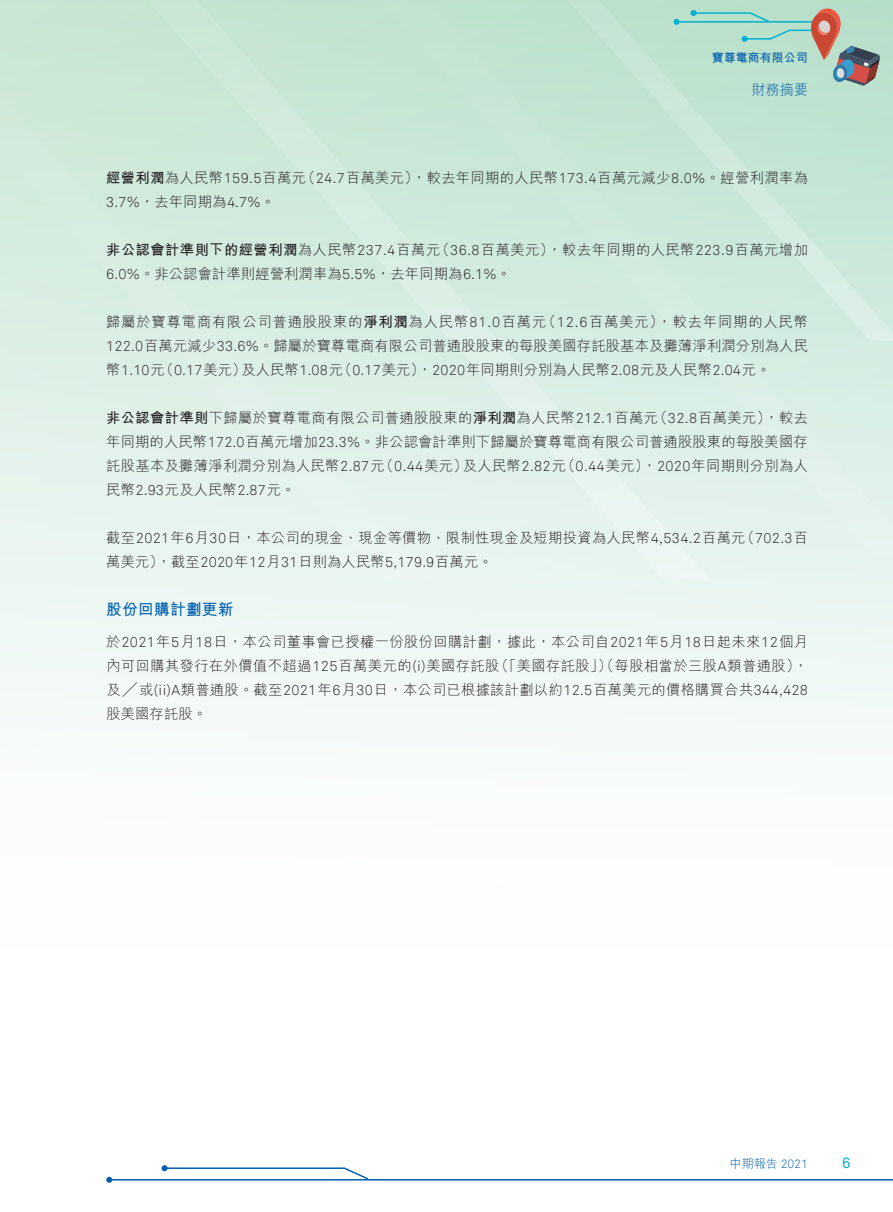
<style>
.page{position:relative;width:893px;height:1212px;background:#f3f9f6}
.page>*{position:absolute;margin:0;border:0;box-sizing:border-box;transform-origin:0 0}
.t1{font:700 15.75px "M Hei HK";letter-spacing:.01em;color:#0160ae}
.t2{font:15px "Akkurat Pro";color:#00b0d1}
.t3{font:300 14.25px/24px "M Hei HK";letter-spacing:.025em;color:#231f20}
.t4{font:300 14.25px "M Hei HK";letter-spacing:.06em;color:#231f20}
.t5{font:14.25px "Akkurat Light Pro";color:#231f20}
.t6{font:300 14.25px "M Hei HK";color:#0160ae}
.t7{font:700 12px "M Hei HK";color:#0160ae}
.t8{font:300 12px "M Hei HK";color:#0160ae}
.s1{font-family:"Akkurat Light Pro";font-weight:400}
.s2{font-weight:700}
.s3{font-family:"M Hei HK";font-weight:300}
</style>
<div class="page">
<svg style="left:429px;top:0;width:464px;height:560px;background:#d2ebde"></svg>
<svg style="left:0;top:0;width:429px;height:535px;fill:#d6ece0"></svg>
<div style="left:725px;top:860px;width:168px;height:352px;background:#fff"></div>
<div style="left:340px;top:855px;width:385px;height:357px;background:#fff"></div>
<div style="left:0;top:855px;width:340px;height:357px;background:#fff"></div>
<hr style="left:109px;top:1179px;width:784px;height:1px;background:#0160ae">
<svg style="left:106px;top:1177px;width:6px;height:6px"></svg>
<svg style="left:162px;top:1165px;width:208px;height:16px"></svg>
<hr style="left:677px;top:21px;width:139px;height:2px;background:#00b0d1">
<svg style="left:674px;top:19px;width:6px;height:6px"></svg>
<svg style="left:691px;top:9px;width:189px;height:77px;background:#afcabb"></svg>
<p class="t7" style="left:712px;top:49px;width:97px">寶尊電商有限公司</p>
<p class="t6" style="left:752px;top:82px;width:58px">財務摘要</p>
<p class="t3" style="left:301px;top:165px;width:508px">（<span class="s1">24.7</span>百萬美元，）較去年同期的人民幣<span class="s1">173.4</span>百萬元減少<span class="s1">8.0%</span>。經營利潤率為</p>
<p class="t3" style="left:106px;top:165px;width:201px"><span class="s2">經營利潤</span>為人民幣<span class="s1">159.5</span>百萬元</p>
<p class="t5" style="left:106px;top:193px;width:170px">3.7%<span class="s3">，去年同期為</span>4.7%<span class="s3">。</span></p>
<p class="t3" style="left:106px;top:237px;width:406px"><span class="s2">非公認會計準則下的經營利潤</span>為人民幣<span class="s1">237.4</span>百萬元<br><span class="s1">6.0%</span>。非公認會計準則經營利潤率為<span class="s1">5.5%</span>，去年同期為<span class="s1">6.1%</span>。</p>
<p class="t3" style="left:435px;top:237px;width:374px">（<span class="s1">36.8</span>百萬美元，）較去年同期的人民幣<span class="s1">223.9</span>百萬元增加</p>
<p class="t4" style="left:542px;top:314px;width:268px">（<span class="s1">12.6</span>百萬美元 ，） 較去年同期的人民幣</p>
<p class="t4" style="left:106px;top:314px;width:441px">歸屬於寶尊電商有限公司普通股股東的<span class="s2">淨利潤</span>為人民幣<span class="s1">81.0</span>百萬元</p>
<p class="t3" style="left:106px;top:333px;width:703px"><span class="s1">122.0</span>百萬元減少<span class="s1">33.6%</span>。歸屬於寶尊電商有限公司普通股股東的每股美國存託股基本及攤薄淨利潤分別為人民</p>
<p class="t3" style="left:418px;top:357px;width:354px">，<span class="s1">2020</span>年同期則分別為人民幣<span class="s1">2.08</span>元及人民幣<span class="s1">2.04</span>元。</p>
<p class="t3" style="left:160px;top:357px;width:88px">（<span class="s1">0.17</span>美元）</p>
<p class="t3" style="left:338px;top:357px;width:88px">（<span class="s1">0.17</span>美元）</p>
<p class="t5" style="left:106px;top:361px;width:60px"><span class="s3">幣</span>1.10<span class="s3">元</span></p>
<p class="t3" style="left:241px;top:357px;width:103px">及人民幣<span class="s1">1.08</span>元</p>
<p class="t3" style="left:106px;top:405px;width:553px"><span class="s2">非公認會計準則</span>下歸屬於寶尊電商有限公司普通股股東的<span class="s2">淨利潤</span>為人民幣<span class="s1">212.1</span>百萬元</p>
<p class="t3" style="left:106px;top:429px;width:703px">年同期的人民幣<span class="s1">172.0</span>百萬元增加<span class="s1">23.3%</span>。非公認會計準則下歸屬於寶尊電商有限公司普通股股東的每股美國存</p>
<p class="t3" style="left:642px;top:453px;width:167px">，<span class="s1">2020</span>年同期則分別為人</p>
<p class="t3" style="left:653px;top:405px;width:156px">（<span class="s1">32.8</span>百萬美元，）較去</p>
<p class="t3" style="left:380px;top:453px;width:90px">（<span class="s1">0.44</span>美元）</p>
<p class="t3" style="left:561px;top:453px;width:90px">（<span class="s1">0.44</span>美元）</p>
<p class="t3" style="left:106px;top:453px;width:280px">託股基本及攤薄淨利潤分別為人民幣<span class="s1">2.87</span>元民幣<span class="s1">2.93</span>元及人民幣<span class="s1">2.87</span>元。</p>
<p class="t3" style="left:463px;top:453px;width:105px">及人民幣<span class="s1">2.82</span>元</p>
<p class="t5" style="left:740px;top:529px;width:69px"><span class="s3">（</span>702.3<span class="s3">百</span></p>
<p class="t3" style="left:106px;top:525px;width:641px">截至<span class="s1">2021</span>年<span class="s1">6</span>月<span class="s1">30</span>日，本公司的現金、現金等價物、限制性現金及短期投資為人民幣<span class="s1">4,534.2</span>百萬元萬美元，）截至<span class="s1">2020</span>年<span class="s1">12</span>月<span class="s1">31</span>日則為人民幣<span class="s1">5,179.9</span>百萬元。</p>
<p class="t1" style="left:106px;top:598px;width:129px">股份回購計劃更新</p>
<p class="t3" style="left:106px;top:630px;width:703px;text-align:right">於<span class="s1">2021</span>年<span class="s1">5</span>月<span class="s1">18</span>日，本公司董事會已授權一份股份回購計劃，據此，本公司自<span class="s1">2021</span>年<span class="s1">5</span>月<span class="s1">18</span>日起未來<span class="s1">12</span>個月（「美國存託股」）（每股相當於三股<span class="s1">A</span>類普通股，(</p>
<p class="t3" style="left:106px;top:654px;width:703px">內可回購其發行在外價值不超過<span class="s1">125</span>百萬美元的 <span class="s1">)i(</span> 美國存託股<br>及╱或<span class="s1">( )i i A</span>類普通股。截至<span class="s1">2021</span>年<span class="s1">6</span>月<span class="s1">30</span>日，本公司已根據該計劃以約<span class="s1">12.5</span>百萬美元的價格購買合共<span class="s1">344,428</span>股美國存託股。</p>
<p class="t8" style="left:730px;top:1157px;width:80px">中期報告 <span class="s1">2021</span></p>
<p class="t2" style="left:842px;top:1154px;width:10px">6</p>
</div>
